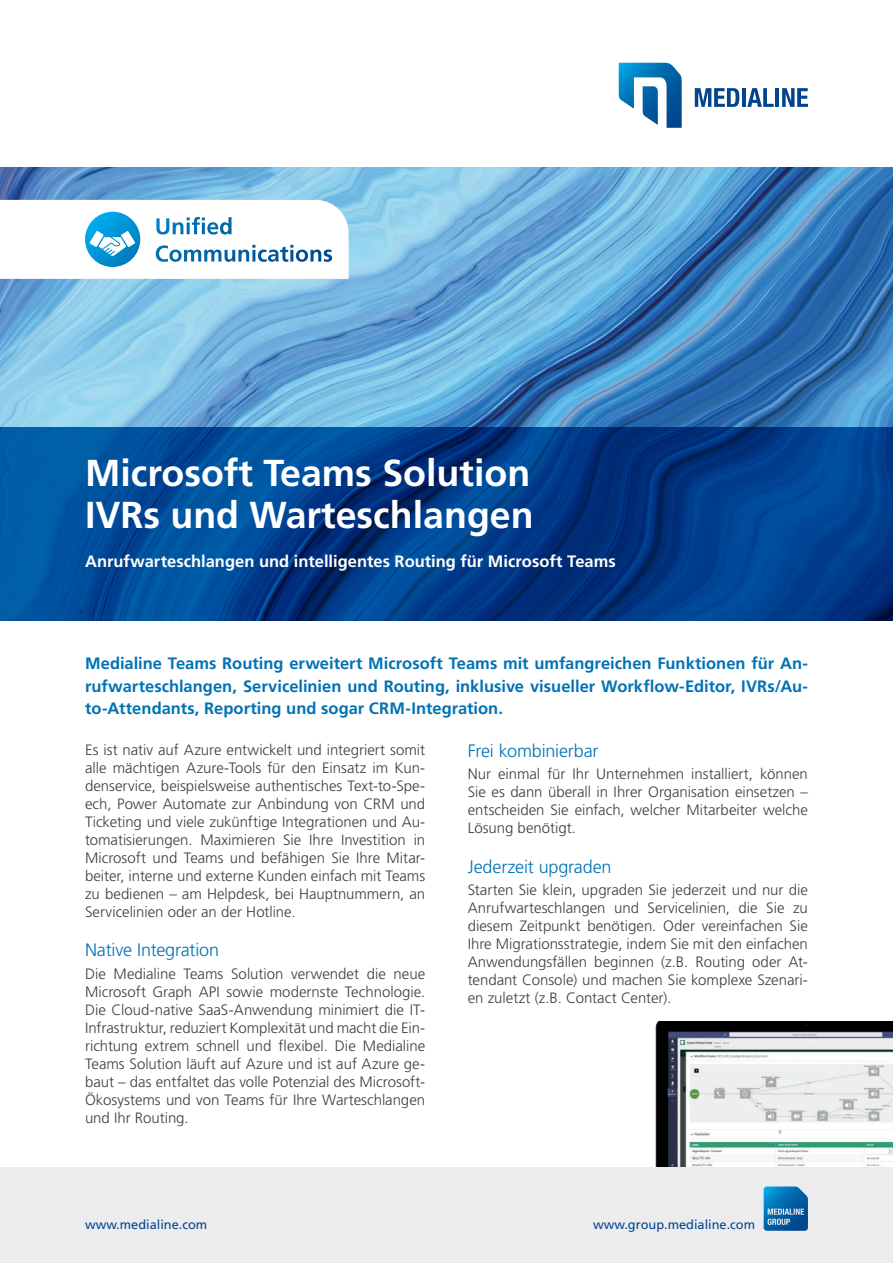
<style>
.page{position:relative;width:893px;height:1263px;background:#fff}
.page>*{position:absolute;margin:0;border:0;box-sizing:border-box;transform-origin:0 0}
.t1{font:700 37.5px/42px "Frutiger LT Pro";color:#fff}
.t2{font:300 18px "Frutiger LT Pro";letter-spacing:-.01em;color:#0072b4}
.t3{font:700 16.5px/22.5px "Frutiger LT Pro";color:#0072b4;text-align:justify}
.t4{font:700 16.5px "Frutiger LT Pro";color:#fff}
.t5{font:300 15px/18px "Frutiger LT Pro";color:#3e3e3f;text-align:justify}
.t6{font:12.75px "Frutiger LT Pro";color:#02448d}
</style>
<div class="page">
<img style="left:0;top:168px;width:893px;height:259px">
<svg style="left:0;top:200px;width:349px;height:79px"></svg>
<svg style="left:0;top:427px;width:893px;height:194px;background:#00418d"></svg>
<img style="left:656px;top:1021px;width:237px;height:146px">
<div style="left:0;top:1167px;width:893px;height:96px;background:#ececee"></div>
<svg style="left:764px;top:1186px;width:44px;height:45px;background:#237ab4"></svg>
<svg style="left:695px;top:88px;width:44px;height:19px"></svg>
<hr style="left:742px;top:88px;width:4px;height:19px;background:#02448d">
<svg style="left:747px;top:88px;width:27px;height:19px"></svg>
<hr style="left:775px;top:88px;width:4px;height:19px;background:#02448d">
<svg style="left:782px;top:88px;width:26px;height:19px"></svg>
<svg style="left:618px;top:63px;width:64px;height:65px"></svg>
<h1 class="t1" style="left:85px;top:452px;width:450px">Microsoft Teams Solution<br>IVRs und Warteschlangen</h1>
<p class="t4" style="left:85px;top:552px;width:532px">Anrufwarteschlangen und intelligentes Routing für Microsoft Teams</p>
<p class="t3" style="left:85px;top:652px;width:724px">Medialine Teams Routing erweitert Microsoft Teams mit umfangreichen Funktionen für An&shy;rufwarteschlangen, Servicelinien und Routing, inklusive visueller Workflow-Editor, IVRs/Au&shy;to-Attendants, Reporting und sogar CRM-Integration.</p>
<p class="t5" style="left:85px;top:741px;width:342px">Es ist nativ auf Azure entwickelt und integriert somit alle mächtigen Azure-Tools für den Einsatz im Kun&shy;denservice, beispielsweise authentisches Text-to-Spe&shy;ech, Power Automate zur Anbindung von CRM und Ticketing und viele zukünftige Integrationen und Au&shy;tomatisierungen. Maximieren Sie Ihre Investition in Microsoft und Teams und befähigen Sie Ihre Mitar&shy;beiter, interne und externe Kunden einfach mit Teams zu bedienen – am Helpdesk, bei Hauptnummern, an Servicelinien oder an der Hotline.</p>
<p class="t2" style="left:85px;top:940px;width:136px">Native Integration</p>
<p class="t5" style="left:85px;top:964px;width:342px">Die Medialine Teams Solution verwendet die neue Microsoft Graph API sowie modernste Technologie.<br>Die Cloud-native SaaS-Anwendung minimiert die IT-Infrastruktur, reduziert Komplexität und macht die Ein&shy;richtung extrem schnell und flexibel. Die Medialine Teams Solution läuft auf Azure und ist auf Azure ge&shy;baut – das entfaltet das volle Potenzial des Microsoft-Ökosystems und von Teams für Ihre Warteschlangen und Ihr Routing.</p>
<p class="t2" style="left:468px;top:740px;width:132px">Frei kombinierbar</p>
<p class="t5" style="left:468px;top:765px;width:342px">Nur einmal für Ihr Unternehmen installiert, können Sie es dann überall in Ihrer Organisation einsetzen – entscheiden Sie einfach, welcher Mitarbeiter welche Lösung benötigt.</p>
<p class="t2" style="left:468px;top:856px;width:145px">Jederzeit upgraden</p>
<p class="t5" style="left:468px;top:881px;width:342px">Starten Sie klein, upgraden Sie jederzeit und nur die Anrufwarteschlangen und Servicelinien, die Sie zu diesem Zeitpunkt benötigen. Oder vereinfachen Sie Ihre Migrationsstrategie, indem Sie mit den einfachen Anwendungsfällen beginnen (z.B. Routing oder At&shy;tendant Console) und machen Sie komplexe Szenari&shy;en zuletzt (z.B. Contact Center).</p>
<p class="t6" style="left:85px;top:1216px;width:124px">www.medialine.com</p>
<p class="t6" style="left:593px;top:1216px;width:164px">www.group.medialine.com</p>
</div>
